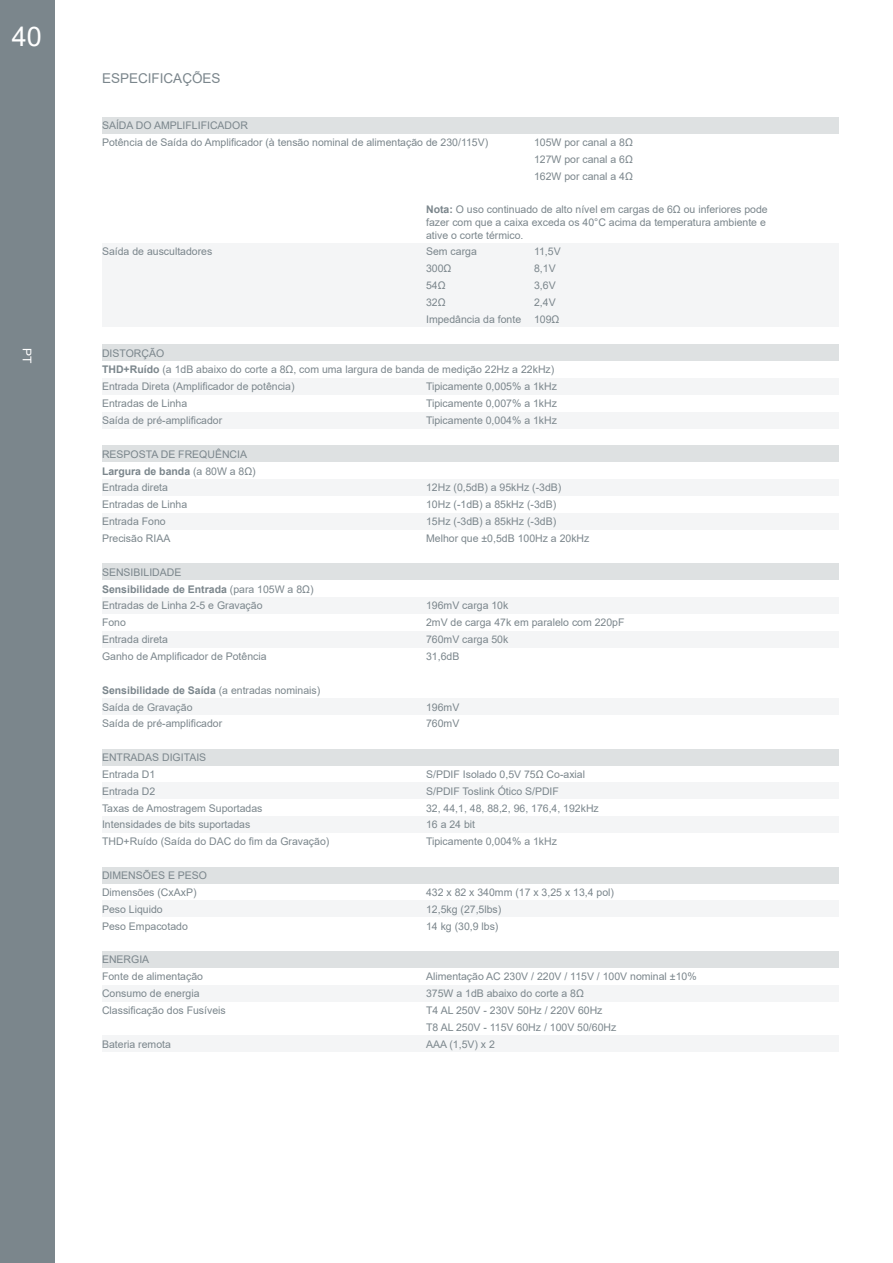
<style>
.page{position:relative;width:893px;height:1263px;background:#fff}
.page>*{position:absolute;margin:0;border:0;box-sizing:border-box;transform-origin:0 0}
.t1{font:27px "Arial";color:#fff}
.t2{font:13.5px "Arial";color:#7b868c}
.t3{font:12px "Arial";color:#fff}
.t4{font:10.5px/16.8px "Arial";color:#7b868c}
.s1{font-weight:700}
</style>
<div class="page">
<div style="left:0;top:0;width:54px;height:1263px;background:#7b868c"></div>
<div style="left:102px;top:117px;width:737px;height:16px;background:#dee1e2"></div>
<div style="left:102px;top:345px;width:737px;height:16px;background:#dee1e2"></div>
<div style="left:102px;top:378px;width:737px;height:17px;background:#f4f5f6"></div>
<div style="left:102px;top:244px;width:737px;height:83px;background:#f4f5f6"></div>
<div style="left:102px;top:412px;width:737px;height:16px;background:#f4f5f6"></div>
<div style="left:102px;top:479px;width:737px;height:17px;background:#f4f5f6"></div>
<div style="left:102px;top:513px;width:737px;height:16px;background:#f4f5f6"></div>
<div style="left:102px;top:597px;width:737px;height:17px;background:#f4f5f6"></div>
<div style="left:102px;top:631px;width:737px;height:16px;background:#f4f5f6"></div>
<div style="left:102px;top:699px;width:737px;height:16px;background:#f4f5f6"></div>
<div style="left:102px;top:783px;width:737px;height:16px;background:#f4f5f6"></div>
<div style="left:102px;top:817px;width:737px;height:16px;background:#f4f5f6"></div>
<div style="left:102px;top:901px;width:737px;height:16px;background:#f4f5f6"></div>
<div style="left:102px;top:985px;width:737px;height:16px;background:#f4f5f6"></div>
<div style="left:102px;top:1036px;width:737px;height:16px;background:#f4f5f6"></div>
<div style="left:102px;top:446px;width:737px;height:16px;background:#dee1e2"></div>
<div style="left:102px;top:564px;width:737px;height:16px;background:#dee1e2"></div>
<div style="left:102px;top:749px;width:737px;height:16px;background:#dee1e2"></div>
<div style="left:102px;top:867px;width:737px;height:16px;background:#dee1e2"></div>
<div style="left:102px;top:951px;width:737px;height:16px;background:#dee1e2"></div>
<h1 class="t1" style="left:12px;top:18px;width:32px">40</h1>
<p class="t3" style="left:35px;top:348px;width:17px;rotate:90deg">PT</p>
<p class="t2" style="left:102px;top:69px;width:120px">ESPECIFICAÇÕES</p>
<p class="t4" style="left:102px;top:117px;width:388px">SAÍDA DO AMPLIFLIFICADOR<br>Potência de Saída do Amplificador (à tensão nominal de alimentação de 230/115V)</p>
<p class="t4" style="left:534px;top:134px;width:100px;text-align:justify">105W por canal a 8Ω 127W por canal a 6Ω 162W por canal a 4Ω</p>
<p class="t4" style="left:426px;top:203px;width:343px;line-height:12.6px"><span class="s1">Nota:</span> O uso continuado de alto nível em cargas de 6Ω ou inferiores pode fazer com que a caixa exceda os 40°C acima da temperatura ambiente e ative o corte térmico.</p>
<p class="t4" style="left:102px;top:243px;width:112px">Saída de auscultadores</p>
<p class="t4" style="left:426px;top:243px;width:52px">Sem carga</p>
<p class="t4" style="left:534px;top:243px;width:28px">11,5V</p>
<p class="t4" style="left:426px;top:260px;width:27px">300Ω</p>
<p class="t4" style="left:534px;top:260px;width:23px">8,1V</p>
<p class="t4" style="left:426px;top:277px;width:21px">54Ω</p>
<p class="t4" style="left:534px;top:277px;width:23px">3,6V</p>
<p class="t4" style="left:426px;top:294px;width:21px">32Ω</p>
<p class="t4" style="left:426px;top:294px;width:135px;text-indent:108px">2,4V<br>Impedância da fonte 109Ω</p>
<p class="t4" style="left:102px;top:344px;width:454px">DISTORÇÃO<br><span class="s1">THD+Ruído</span> (a 1dB abaixo do corte a 8Ω, com uma largura de banda de medição 22Hz a 22kHz)<br>Entrada Direta (Amplificador de potência)</p>
<p class="t4" style="left:426px;top:378px;width:132px">Tipicamente 0,005% a 1kHz</p>
<p class="t4" style="left:102px;top:395px;width:87px">Entradas de Linha</p>
<p class="t4" style="left:426px;top:395px;width:132px">Tipicamente 0,007% a 1kHz</p>
<p class="t4" style="left:102px;top:412px;width:122px">Saída de pré-amplificador</p>
<p class="t4" style="left:426px;top:412px;width:132px">Tipicamente 0,004% a 1kHz</p>
<p class="t4" style="left:102px;top:445px;width:155px">RESPOSTA DE FREQUÊNCIA<br><span class="s1">Largura de banda</span> (a 80W a 8Ω)<br>Entrada direta</p>
<p class="t4" style="left:426px;top:479px;width:137px">12Hz (0,5dB) a 95kHz (-3dB)</p>
<p class="t4" style="left:102px;top:496px;width:87px">Entradas de Linha</p>
<p class="t4" style="left:426px;top:496px;width:132px">10Hz (-1dB) a 85kHz (-3dB)</p>
<p class="t4" style="left:102px;top:513px;width:65px">Entrada Fono</p>
<p class="t4" style="left:426px;top:513px;width:132px">15Hz (-3dB) a 85kHz (-3dB)</p>
<p class="t4" style="left:102px;top:530px;width:70px">Precisão RIAA</p>
<p class="t4" style="left:426px;top:530px;width:165px">Melhor que ±0,5dB 100Hz a 20kHz</p>
<p class="t4" style="left:102px;top:563px;width:213px">SENSIBILIDADE<br><span class="s1">Sensibilidade de Entrada</span> (para 105W a 8Ω)<br>Entradas de Linha 2-5 e Gravação</p>
<p class="t4" style="left:426px;top:597px;width:84px">196mV carga 10k</p>
<p class="t4" style="left:102px;top:614px;width:25px">Fono</p>
<p class="t4" style="left:426px;top:614px;width:200px">2mV de carga 47k em paralelo com 220pF</p>
<p class="t4" style="left:102px;top:631px;width:67px">Entrada direta</p>
<p class="t4" style="left:426px;top:631px;width:84px">760mV carga 50k</p>
<p class="t4" style="left:102px;top:648px;width:166px">Ganho de Amplificador de Potência</p>
<p class="t4" style="left:426px;top:648px;width:35px">31,6dB</p>
<p class="t4" style="left:102px;top:681px;width:220px"><span class="s1">Sensibilidade de Saída</span> (a entradas nominais)<br>Saída de Gravação</p>
<p class="t4" style="left:426px;top:698px;width:35px">196mV</p>
<p class="t4" style="left:102px;top:715px;width:122px">Saída de pré-amplificador</p>
<p class="t4" style="left:426px;top:715px;width:35px">760mV</p>
<p class="t4" style="left:102px;top:749px;width:106px">ENTRADAS DIGITAIS<br>Entrada D1</p>
<p class="t4" style="left:426px;top:766px;width:161px">S/PDIF Isolado 0,5V 75Ω Co-axial</p>
<p class="t4" style="left:102px;top:783px;width:55px">Entrada D2</p>
<p class="t4" style="left:426px;top:783px;width:134px">S/PDIF Toslink Ótico S/PDIF</p>
<p class="t4" style="left:102px;top:799px;width:162px">Taxas de Amostragem Suportadas</p>
<p class="t4" style="left:426px;top:799px;width:174px">32, 44,1, 48, 88,2, 96, 176,4, 192kHz</p>
<p class="t4" style="left:102px;top:816px;width:150px">Intensidades de bits suportadas</p>
<p class="t4" style="left:426px;top:816px;width:51px">16 a 24 bit</p>
<p class="t4" style="left:102px;top:833px;width:229px">THD+Ruído (Saída do DAC do fim da Gravação)</p>
<p class="t4" style="left:426px;top:833px;width:132px">Tipicamente 0,004% a 1kHz</p>
<p class="t4" style="left:102px;top:867px;width:107px">DIMENSÕES E PESO<br>Dimensões (CxAxP)</p>
<p class="t4" style="left:426px;top:884px;width:189px">432 x 82 x 340mm (17 x 3,25 x 13,4 pol)</p>
<p class="t4" style="left:102px;top:900px;width:62px">Peso Liquido</p>
<p class="t4" style="left:426px;top:900px;width:77px">12,5kg (27,5lbs)</p>
<p class="t4" style="left:102px;top:917px;width:87px">Peso Empacotado</p>
<p class="t4" style="left:426px;top:917px;width:74px">14 kg (30,9 lbs)</p>
<p class="t4" style="left:102px;top:951px;width:102px">ENERGIA<br>Fonte de alimentação</p>
<p class="t4" style="left:426px;top:968px;width:272px">Alimentação AC 230V / 220V / 115V / 100V nominal ±10%</p>
<p class="t4" style="left:102px;top:985px;width:99px">Consumo de energia</p>
<p class="t4" style="left:426px;top:985px;width:159px">375W a 1dB abaixo do corte a 8Ω</p>
<p class="t4" style="left:102px;top:1002px;width:125px">Classificação dos Fusíveis</p>
<p class="t4" style="left:426px;top:1002px;width:192px">T4 AL 250V - 230V 50Hz / 220V 60Hz<br>T8 AL 250V - 115V 60Hz / 100V 50/60Hz</p>
<p class="t4" style="left:102px;top:1035px;width:70px">Bateria remota</p>
<p class="t4" style="left:426px;top:1035px;width:70px">AAA (1,5V) x 2</p>
</div>
